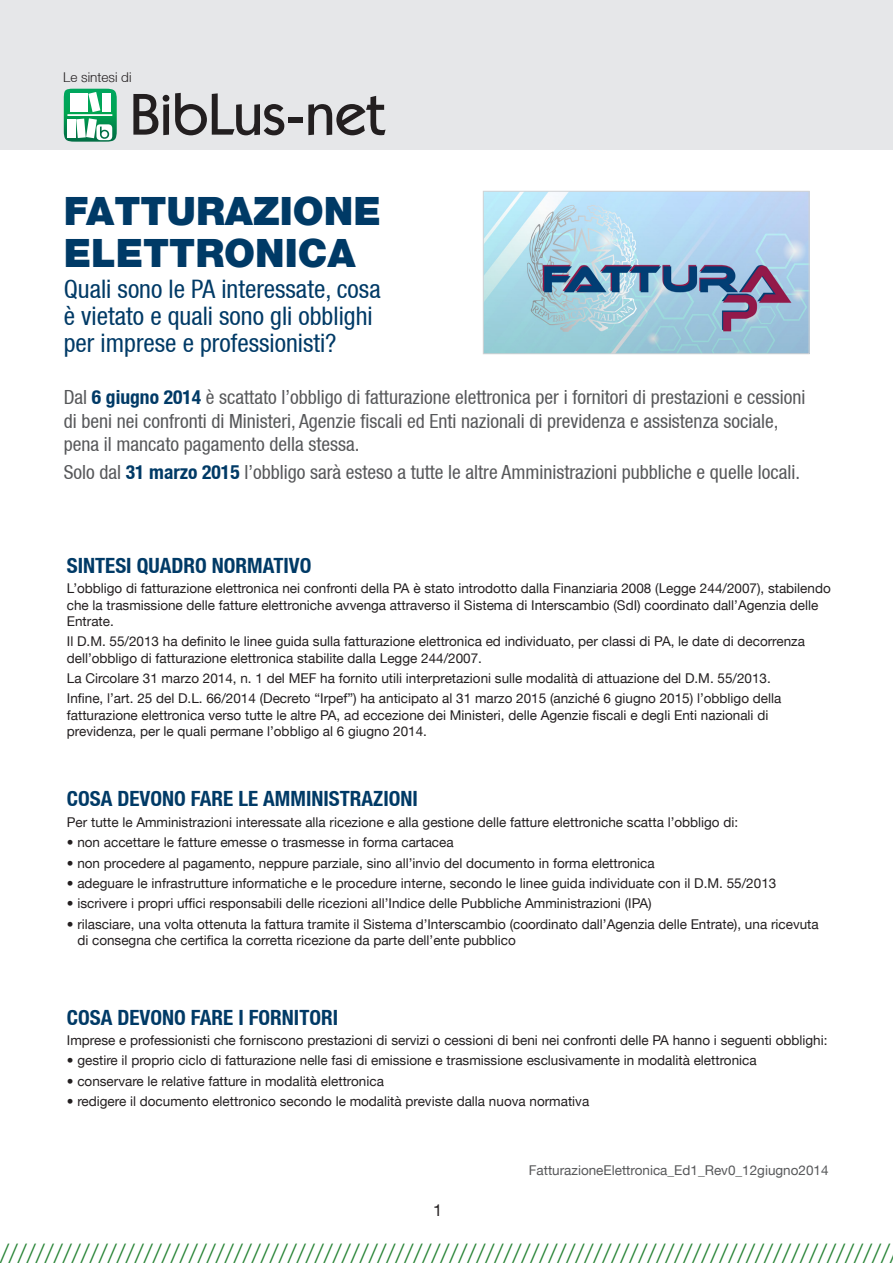
<style>
.page{position:relative;width:893px;height:1263px;background:#fff}
.page>*{position:absolute;margin:0;border:0;box-sizing:border-box;transform-origin:0 0}
.t1{font:900 39px/42px "Helvetica Neue LT";color:#003a66}
.t2{font:300 27px "Helvetica Neue LT";color:#278335}
.t3{font:condensed 25.5px/27px "Helvetica Neue LT";color:#003a66}
.t4{font:700 condensed 21px "Helvetica Neue LT";color:#003a66}
.t5{font:condensed 19.5px/23.4px "Helvetica Neue LT";color:#57585a}
.t6{font:16.5px "Helvetica Neue LT";color:#231f20}
.t7{font:13.5px/16.2px "Helvetica Neue LT";color:#231f20}
.Sommario_StileParagr{font:13.5px "Helvetica Neue LT";color:#57585a}
.t8{font:300 13.5px "Helvetica Neue LT";color:#231f20}
.s1{font-weight:700;color:#003a66}
</style>
<div class="page">
<div style="left:0;top:0;width:893px;height:150px;background:#e6e7e9"></div>
<svg style="left:133px;top:94px;width:36px;height:41px"></svg>
<svg style="left:175px;top:93px;width:109px;height:42px"></svg>
<div style="left:288px;top:117px;width:15px;height:5px;background:#231f20"></div>
<svg style="left:308px;top:96px;width:78px;height:39px"></svg>
<svg style="left:64px;top:89px;width:53px;height:53px;background:#7fc9a7"></svg>
<div style="left:68px;top:119px;width:8px;height:19px;background:#fff"></div>
<img style="left:485px;top:193px;width:322px;height:159px">
<div style="left:483px;top:191px;width:326px;height:163px;border:1px solid #d1d2d4"></div>
<p class="t8" style="left:63px;top:69px;width:70px">Le sintesi di</p>
<p class="t1" style="left:64px;top:189px;width:319px">FATTURAZIONE<br>ELETTRONICA</p>
<p class="t3" style="left:64px;top:275px;width:318px">Quali sono le PA interessate, cosa</p>
<p class="t3" style="left:64px;top:302px;width:310px">è vietato e quali sono gli obblighi per imprese e professionisti?</p>
<p class="t5" style="left:64px;top:385px;width:743px">Dal <span class="s1">6 giugno 2014</span> è scattato l’obbligo di fatturazione elettronica per i fornitori di prestazioni e cessioni di beni nei confronti di Ministeri, Agenzie fiscali ed Enti nazionali di previdenza e assistenza sociale, pena il mancato pagamento della stessa.</p>
<p class="t5" style="left:64px;top:460px;width:738px">Solo dal <span class="s1">31 marzo 2015</span> l’obbligo sarà esteso a tutte le altre Amministrazioni pubbliche e quelle locali.</p>
<p class="t4" style="left:67px;top:553px;width:246px">SINTESI QUADRO NORMATIVO</p>
<p class="t7" style="left:67px;top:580px;width:765px">L’obbligo di fatturazione elettronica nei confronti della PA è stato introdotto dalla Finanziaria 2008 (Legge 244/2007), stabilendo che la trasmissione delle fatture elettroniche avvenga attraverso il Sistema di Interscambio (SdI) coordinato dall’Agenzia delle<br>Entrate.</p>
<p class="t7" style="left:67px;top:633px;width:740px">Il D.M. 55/2013 ha definito le linee guida sulla fatturazione elettronica ed individuato, per classi di PA, le date di decorrenza dell’obbligo di fatturazione elettronica stabilite dalla Legge 244/2007.</p>
<p class="t7" style="left:67px;top:670px;width:705px">La Circolare 31 marzo 2014, n. 1 del MEF ha fornito utili interpretazioni sulle modalità di attuazione del D.M. 55/2013.</p>
<p class="t7" style="left:67px;top:690px;width:716px">Infine, l’art. 25 del D.L. 66/2014 (Decreto “Irpef”) ha anticipato al 31 marzo 2015 (anziché 6 giugno 2015) l’obbligo della fatturazione elettronica verso tutte le altre PA, ad eccezione dei Ministeri, delle Agenzie fiscali e degli Enti nazionali di previdenza, per le quali permane l’obbligo al 6 giugno 2014.</p>
<p class="t4" style="left:67px;top:786px;width:353px">COSA DEVONO FARE LE AMMINISTRAZIONI</p>
<p class="t7" style="left:67px;top:813px;width:673px">Per tutte le Amministrazioni interessate alla ricezione e alla gestione delle fatture elettroniche scatta l’obbligo di:</p>
<p class="t7" style="left:67px;top:834px;width:388px">• non accettare le fatture emesse o trasmesse in forma cartacea</p>
<p class="t7" style="left:67px;top:854px;width:589px">• non procedere al pagamento, neppure parziale, sino all’invio del documento in forma elettronica</p>
<p class="t7" style="left:67px;top:875px;width:711px">• adeguare le infrastrutture informatiche e le procedure interne, secondo le linee guida individuate con il D.M. 55/2013</p>
<p class="t7" style="left:67px;top:895px;width:586px">• iscrivere i propri uffici responsabili delle ricezioni all’Indice delle Pubbliche Amministrazioni (IPA)</p>
<p class="t7" style="left:77px;top:916px;width:743px;text-indent:-10px">• rilasciare, una volta ottenuta la fattura tramite il Sistema d’Interscambio (coordinato dall’Agenzia delle Entrate), una ricevuta di consegna che certifica la corretta ricezione da parte dell’ente pubblico</p>
<p class="t4" style="left:67px;top:1004px;width:273px">COSA DEVONO FARE I FORNITORI</p>
<p class="t7" style="left:67px;top:1032px;width:762px">Imprese e professionisti che forniscono prestazioni di servizi o cessioni di beni nei confronti delle PA hanno i seguenti obblighi:</p>
<p class="t7" style="left:67px;top:1052px;width:691px">• gestire il proprio ciclo di fatturazione nelle fasi di emissione e trasmissione esclusivamente in modalità elettronica</p>
<p class="t7" style="left:67px;top:1073px;width:319px">• conservare le relative fatture in modalità elettronica</p>
<p class="t7" style="left:67px;top:1093px;width:524px">• redigere il documento elettronico secondo le modalità previste dalla nuova normativa</p>
<p class="t6" style="left:433px;top:1200px;width:11px">1</p>
<p class="Sommario_StileParagr" style="left:529px;top:1162px;width:301px">FatturazioneElettronica_Ed1_Rev0_12giugno2014</p>
<h2 class="t2" style="left:0;top:1237px;width:892px">///////////////////////////////////////////////////////////////////////////////////////////////////</h2>
</div>
